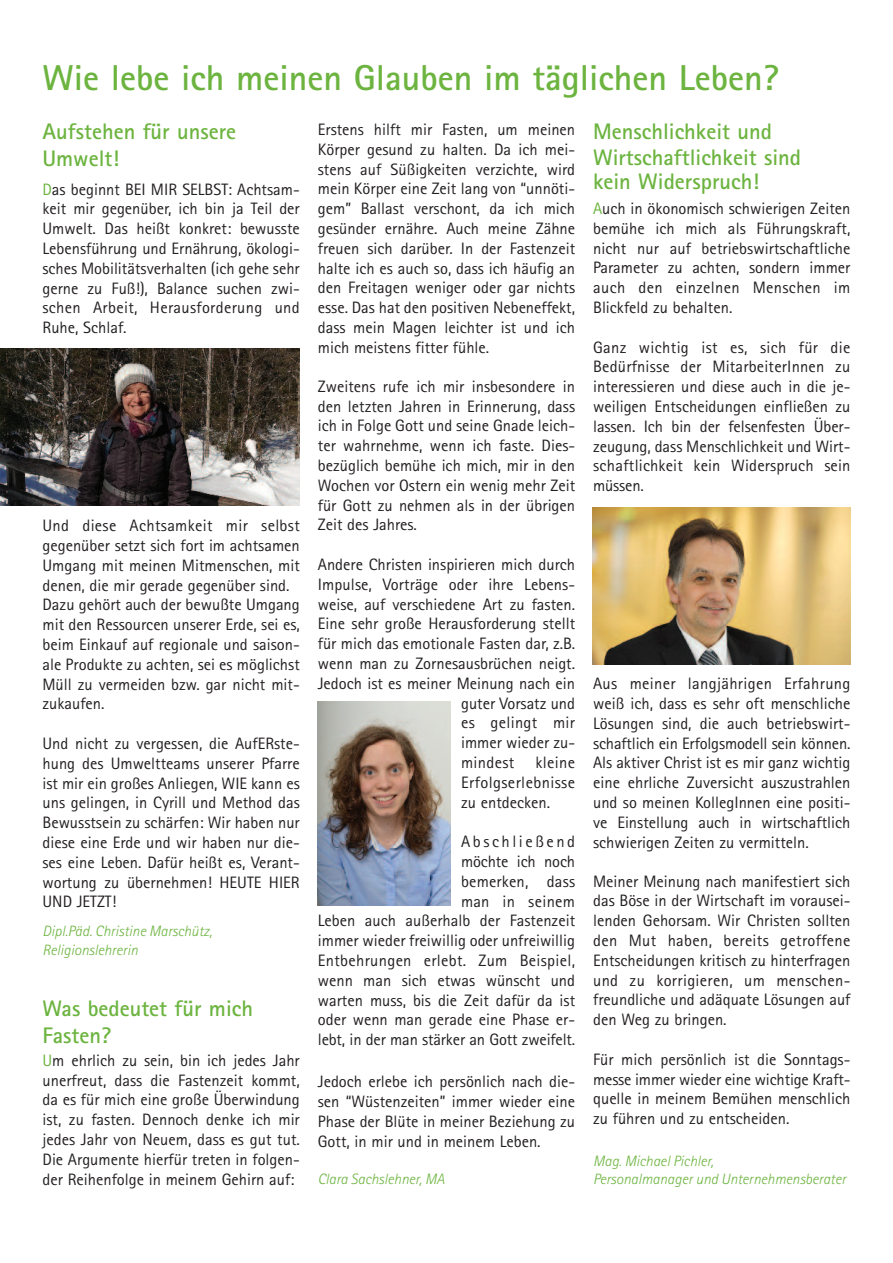
<style>
.page{position:relative;width:893px;height:1263px;background:#fff}
.page>*{position:absolute;margin:0;border:0;box-sizing:border-box;transform-origin:0 0}
.t1{font:700 36px "Rotis Sans Serif";color:#6cb43f}
.t2{font:700 22.5px/27px "Rotis Sans Serif";color:#6cb43f}
.t3{font:16.5px/19.8px "Rotis Sans Serif";color:#231f20;text-align:justify}
.t4{font:16.5px "Rotis Sans Serif";letter-spacing:.02em;color:#231f20}
.t5{font:italic 300 15px/18.5px "Rotis Sans Serif";color:#6cb43f}
.s1{color:#6cb43f}
</style>
<div class="page">
<img style="left:593px;top:507px;width:257px;height:158px">
<img style="left:0;top:348px;width:300px;height:158px">
<img style="left:318px;top:701px;width:133px;height:205px">
<h1 class="t1" style="left:43px;top:65px;width:738px">Wie lebe ich meinen Glauben im täglichen Leben?</h1>
<h2 class="t2" style="left:42px;top:120px;width:195px">Aufstehen für unsere<br>Umwelt!</h2>
<p class="t3" style="left:43px;top:181px;width:259px"><span class="s1">D</span>as beginnt BEI MIR SELBST: Achtsam&shy;keit mir gegenüber, ich bin ja Teil der Umwelt. Das heißt konkret: bewusste Lebensführung und Ernährung, ökologi&shy;sches Mobilitätsverhalten (ich gehe sehr gerne zu Fuß!), Balance suchen zwi&shy;schen Arbeit, Herausforderung und Ruhe, Schlaf.</p>
<p class="t3" style="left:318px;top:121px;width:259px">Erstens hilft mir Fasten, um meinen Körper gesund zu halten. Da ich mei&shy;stens auf Süßigkeiten verzichte, wird mein Körper eine Zeit lang von “unnöti&shy;gem” Ballast verschont, da ich mich gesünder ernähre. Auch meine Zähne freuen sich darüber. In der Fastenzeit halte ich es auch so, dass ich häufig an den Freitagen weniger oder gar nichts esse. Das hat den positiven Nebeneffekt, dass mein Magen leichter ist und ich mich meistens fitter fühle.</p>
<p class="t3" style="left:318px;top:378px;width:259px">Zweitens rufe ich mir insbesondere in den letzten Jahren in Erinnerung, dass ich in Folge Gott und seine Gnade leich&shy;ter wahrnehme, wenn ich faste. Dies&shy;bezüglich bemühe ich mich, mir in den Wochen vor Ostern ein wenig mehr Zeit für Gott zu nehmen als in der übrigen Zeit des Jahres.</p>
<p class="t3" style="left:318px;top:556px;width:259px">Andere Christen inspirieren mich durch</p>
<p class="t3" style="left:318px;top:576px;width:259px">Impulse, Vorträge oder ihre Lebens-</p>
<p class="t3" style="left:318px;top:596px;width:259px">weise, auf verschiedene Art zu fasten.</p>
<p class="t3" style="left:318px;top:616px;width:259px">Eine sehr große Herausforderung stellt</p>
<p class="t3" style="left:318px;top:635px;width:259px">für mich das emotionale Fasten dar, z.B.</p>
<p class="t3" style="left:318px;top:655px;width:259px">wenn man zu Zornesausbrüchen neigt.</p>
<p class="t3" style="left:318px;top:675px;width:259px">Jedoch ist es meiner Meinung nach ein</p>
<p class="t3" style="left:461px;top:695px;width:116px">guter Vorsatz und</p>
<p class="t4" style="left:461px;top:717px;width:116px">es gelingt mir</p>
<p class="t3" style="left:461px;top:734px;width:116px">immer wieder zu-</p>
<p class="t4" style="left:461px;top:757px;width:55px">mindest</p>
<h2 class="t2" style="left:593px;top:121px;width:210px;line-height:24.8px">Menschlichkeit und<br>Wirtschaftlichkeit sind kein Widerspruch!</h2>
<p class="t3" style="left:593px;top:200px;width:259px"><span class="s1">A</span>uch in ökonomisch schwierigen Zeiten bemühe ich mich als Führungskraft, nicht nur auf betriebswirtschaftliche Parameter zu achten, sondern immer auch den einzelnen Menschen im Blickfeld zu behalten.</p>
<p class="t3" style="left:593px;top:339px;width:259px">Ganz wichtig ist es, sich für die Bedürfnisse der MitarbeiterInnen zu interessieren und diese auch in die je&shy;weiligen Entscheidungen einfließen zu lassen. Ich bin der felsenfesten Über&shy;zeugung, dass Menschlichkeit und Wirt&shy;schaftlichkeit kein Widerspruch sein müssen.</p>
<p class="t3" style="left:43px;top:517px;width:259px;text-align:left">Und diese Achtsamkeit mir selbst gegenüber setzt sich fort im achtsamen Umgang mit meinen Mitmenschen, mit denen, die mir gerade gegenüber sind.<br>Dazu gehört auch der bewußte Umgang mit den Ressourcen unserer Erde, sei es, beim Einkauf auf regionale und saison&shy;ale Produkte zu achten, sei es möglichst Müll zu vermeiden bzw. gar nicht mit&shy;zukaufen.</p>
<p class="t3" style="left:43px;top:735px;width:259px">Und nicht zu vergessen, die AufERste&shy;hung des Umweltteams unserer Pfarre ist mir ein großes Anliegen, WIE kann es uns gelingen, in Cyrill und Method das Bewusstsein zu schärfen: Wir haben nur diese eine Erde und wir haben nur die&shy;ses eine Leben. Dafür heißt es, Verant&shy;wortung zu übernehmen! HEUTE HIER UND JETZT!</p>
<p class="t5" style="left:43px;top:923px;width:171px">Dipl.Päd. Christine Marschütz,<br>Religionslehrerin</p>
<p class="t3" style="left:593px;top:675px;width:259px">Aus meiner langjährigen Erfahrung weiß ich, dass es sehr oft menschliche Lösungen sind, die auch betriebswirt&shy;schaftlich ein Erfolgsmodell sein können.<br>Als aktiver Christ ist es mir ganz wichtig eine ehrliche Zuversicht auszustrahlen und so meinen KollegInnen eine positi&shy;ve Einstellung auch in wirtschaftlich schwierigen Zeiten zu vermitteln.</p>
<p class="t3" style="left:593px;top:873px;width:259px">Meiner Meinung nach manifestiert sich das Böse in der Wirtschaft im vorausei&shy;lenden Gehorsam. Wir Christen sollten den Mut haben, bereits getroffene Entscheidungen kritisch zu hinterfragen und zu korrigieren, um menschen&shy;freundliche und adäquate Lösungen auf den Weg zu bringen.</p>
<p class="t3" style="left:593px;top:1051px;width:259px">Für mich persönlich ist die Sonntags&shy;messe immer wieder eine wichtige Kraft&shy;quelle in meinem Bemühen menschlich zu führen und zu entscheiden.</p>
<p class="t5" style="left:593px;top:1154px;width:254px;line-height:18px">Mag. Michael Pichler,<br>Personalmanager und Unternehmensberater</p>
<p class="t3" style="left:461px;top:754px;width:116px;text-indent:75px">kleine Erfolgserlebnisse zu entdecken.</p>
<p class="t3" style="left:318px;top:833px;width:259px;text-align:right">Abschließend<br>möchte ich noch<br>bemerken, dass<br>man in seinem<br>Leben auch außerhalb der Fastenzeit immer wieder freiwillig oder unfreiwillig<br>Entbehrungen erlebt. Zum Beispiel, wenn man sich etwas wünscht und warten muss, bis die Zeit dafür da ist oder wenn man gerade eine Phase er&shy;lebt, in der man stärker an Gott zweifelt.</p>
<p class="t3" style="left:318px;top:1073px;width:259px">Jedoch erlebe ich persönlich nach die&shy;sen “Wüstenzeiten” immer wieder eine Phase der Blüte in meiner Beziehung zu Gott, in mir und in meinem Leben.</p>
<p class="t5" style="left:318px;top:1171px;width:128px">Clara Sachslehner, MA</p>
<h2 class="t2" style="left:42px;top:997px;width:212px">Was bedeutet für mich<br>Fasten?</h2>
<p class="t3" style="left:43px;top:1052px;width:259px"><span class="s1">U</span>m ehrlich zu sein, bin ich jedes Jahr unerfreut, dass die Fastenzeit kommt, da es für mich eine große Überwindung ist, zu fasten. Dennoch denke ich mir jedes Jahr von Neuem, dass es gut tut.<br>Die Argumente hierfür treten in folgen&shy;der Reihenfolge in meinem Gehirn auf:</p>
</div>
